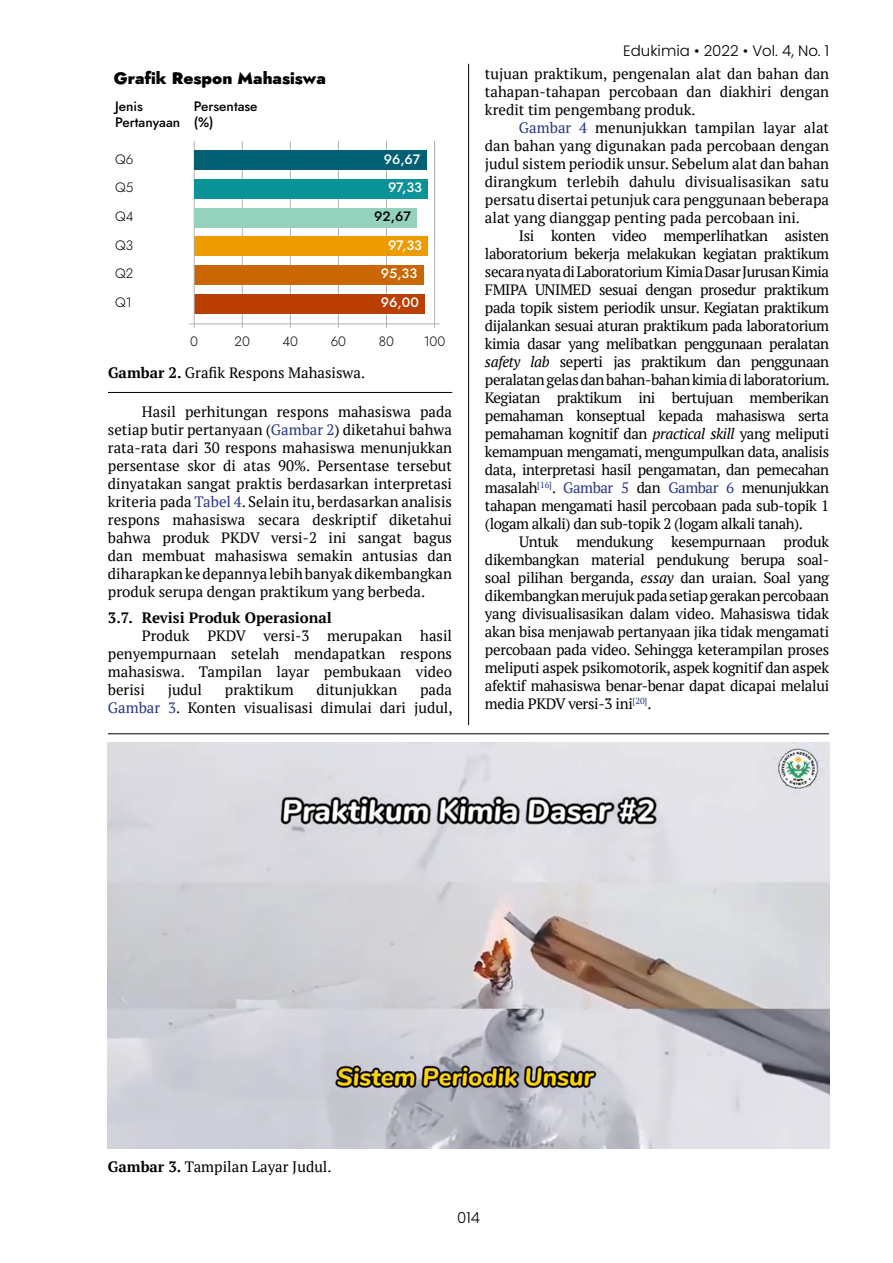
<style>
.page{position:relative;width:893px;height:1263px;background:#fff}
.page>*{position:absolute;margin:0;border:0;box-sizing:border-box;transform-origin:0 0}
.t1{font:900 16.65px "Jost";color:#000}
.t2{font:15px/18px "PT Serif";color:#000;text-align:justify}
.t3{font:300 15px "Poppins";color:#000}
.t4{font:700 15px "PT Serif";color:#000}
.t5{font:500 13.65px/16.4px "Jost";color:#000}
.t6{font:500 13.65px/28.7px "Jost";color:#fff;text-align:center}
.t7{font:300 13.65px/28.7px "Jost";color:#000}
.s1{font-weight:700}
.s2{color:#283583}
.s3{font-style:italic}
</style>
<div class="page">
<hr style="left:108px;top:733px;width:721px;height:1px;background:#000">
<hr style="left:468px;top:64px;width:1px;height:661px;background:#000">
<hr style="left:242px;top:141px;width:1px;height:187px;background:#b3b3b3">
<hr style="left:290px;top:141px;width:1px;height:187px;background:#b3b3b3">
<hr style="left:338px;top:141px;width:1px;height:187px;background:#b3b3b3">
<hr style="left:386px;top:141px;width:1px;height:187px;background:#b3b3b3">
<hr style="left:434px;top:141px;width:1px;height:187px;background:#b3b3b3">
<div style="left:194px;top:237px;width:234px;height:19px;background:#ee9b00"></div>
<div style="left:194px;top:265px;width:229px;height:19px;background:#ca6702"></div>
<div style="left:194px;top:294px;width:231px;height:19px;background:#bb3e03"></div>
<hr style="left:194px;top:141px;width:1px;height:187px;background:#b3b3b3">
<hr style="left:189px;top:324px;width:251px;height:1px;background:#b3b3b3">
<div style="left:194px;top:179px;width:234px;height:20px;background:#0a9396"></div>
<div style="left:194px;top:208px;width:223px;height:19px;background:#94d2bd"></div>
<div style="left:194px;top:151px;width:233px;height:19px;background:#005f73"></div>
<hr style="left:108px;top:392px;width:344px;height:1px;background:#000">
<img style="left:108px;top:742px;width:721px;height:406px">
<p class="t1" style="left:114px;top:67px;width:214px">Grafik Respon Mahasiswa</p>
<p class="t5" style="left:115px;top:98px;width:67px">Jenis<br>Pertanyaan</p>
<p class="t5" style="left:194px;top:98px;width:65px">Persentase (%)</p>
<p class="t7" style="left:115px;top:145px;width:20px">Q6</p>
<p class="t6" style="left:384px;top:145px;width:38px">96,67</p>
<p class="t7" style="left:115px;top:173px;width:20px">Q5</p>
<p class="t7" style="left:115px;top:202px;width:20px">Q4</p>
<p class="t7" style="left:115px;top:231px;width:20px">Q3<br>Q2</p>
<p class="t7" style="left:115px;top:288px;width:18px">Q1</p>
<p class="t6" style="left:388px;top:173px;width:35px">97,33</p>
<p class="t5" style="left:374px;top:208px;width:38px">92,67</p>
<p class="t6" style="left:381px;top:231px;width:43px">97,33<br>95,33<br>96,00</p>
<p class="t7" style="left:190px;top:327px;width:9px">0</p>
<p class="t7" style="left:235px;top:327px;width:17px">20</p>
<p class="t7" style="left:283px;top:327px;width:17px">40</p>
<p class="t7" style="left:331px;top:327px;width:17px">60</p>
<p class="t7" style="left:379px;top:327px;width:17px">80</p>
<p class="t7" style="left:424px;top:327px;width:23px">100</p>
<p class="t2" style="left:108px;top:364px;width:259px"><span class="s1">Gambar 2.</span> Grafik Respons Mahasiswa.</p>
<p class="t2" style="left:108px;top:402px;width:346px;text-indent:34px">Hasil perhitungan respons mahasiswa pada setiap butir pertanyaan (<span class="s2">Gambar 2</span>) diketahui bahwa rata-rata dari 30 respons mahasiswa menunjukkan persentase skor di atas 90%. Persentase tersebut dinyatakan sangat praktis berdasarkan interpretasi kriteria pada <span class="s2">Tabel 4</span>. Selain itu, berdasarkan analisis respons mahasiswa secara deskriptif diketahui bahwa produk PKDV versi-2 ini sangat bagus dan membuat mahasiswa semakin antusias dan diharapkan ke depannya lebih banyak dikembangkan produk serupa dengan praktikum yang berbeda.</p>
<p class="t4" style="left:108px;top:608px;width:225px">3.7. Revisi Produk Operasional</p>
<p class="t2" style="left:108px;top:627px;width:346px;text-indent:34px">Produk PKDV versi-3 merupakan hasil penyempurnaan setelah mendapatkan respons mahasiswa. Tampilan layar pembukaan video berisi</p>
<p class="t2" style="left:108px;top:681px;width:346px;text-align:right">pada<br><span class="s2">Gambar 3</span>. Konten visualisasi dimulai dari judul,</p>
<p class="t2" style="left:168px;top:681px;width:36px">judul</p>
<p class="t2" style="left:225px;top:681px;width:70px">praktikum</p>
<p class="t2" style="left:317px;top:681px;width:82px">ditunjukkan</p>
<p class="t3" style="left:623px;top:42px;width:207px">Edukimia • 2022 • Vol. 4, No. 1</p>
<p class="t2" style="left:485px;top:65px;width:346px">tujuan praktikum, pengenalan alat dan bahan dan tahapan-tahapan percobaan dan diakhiri dengan kredit tim pengembang produk.</p>
<p class="t2" style="left:485px;top:119px;width:346px;text-indent:34px"><span class="s2">Gambar 4</span> menunjukkan tampilan layar alat dan bahan yang digunakan pada percobaan dengan judul sistem periodik unsur. Sebelum alat dan bahan dirangkum terlebih dahulu divisualisasikan satu persatu disertai petunjuk cara penggunaan beberapa alat yang dianggap penting pada percobaan ini.</p>
<p class="t2" style="left:485px;top:227px;width:346px;text-indent:34px">Isi konten video memperlihatkan asisten laboratorium bekerja melakukan kegiatan praktikum secara nyata di Laboratorium Kimia Dasar Jurusan Kimia FMIPA UNIMED sesuai dengan prosedur praktikum pada topik sistem periodik unsur. Kegiatan praktikum dijalankan sesuai aturan praktikum pada laboratorium kimia dasar yang melibatkan penggunaan peralatan <span class="s3">safety lab</span> seperti jas praktikum dan penggunaan peralatan gelas dan bahan-bahan kimia di laboratorium.<br>Kegiatan praktikum ini bertujuan memberikan pemahaman konseptual kepada mahasiswa serta pemahaman kognitif dan <span class="s3">practical skill</span> yang meliputi kemampuan mengamati, mengumpulkan data, analisis data, interpretasi hasil pengamatan, dan pemecahan masalah<sup>[16]</sup>. <span class="s2">Gambar 5</span> dan <span class="s2">Gambar 6</span> menunjukkan tahapan mengamati hasil percobaan pada sub-topik 1 (logam alkali) dan sub-topik 2 (logam alkali tanah).</p>
<p class="t2" style="left:485px;top:533px;width:346px;text-indent:34px">Untuk mendukung kesempurnaan produk dikembangkan material pendukung berupa soal&shy;soal pilihan berganda, <span class="s3">essay</span> dan uraian. Soal yang dikembangkan merujuk pada setiap gerakan percobaan yang divisualisasikan dalam video. Mahasiswa tidak akan bisa menjawab pertanyaan jika tidak mengamati percobaan pada video. Sehingga keterampilan proses meliputi aspek psikomotorik, aspek kognitif dan aspek afektif mahasiswa benar-benar dapat dicapai melalui media PKDV versi-3 ini<sup>[20]</sup>.</p>
<p class="t2" style="left:108px;top:1158px;width:225px"><span class="s1">Gambar 3.</span> Tampilan Layar Judul.</p>
<p class="t3" style="left:457px;top:1209px;width:24px">014</p>
</div>
